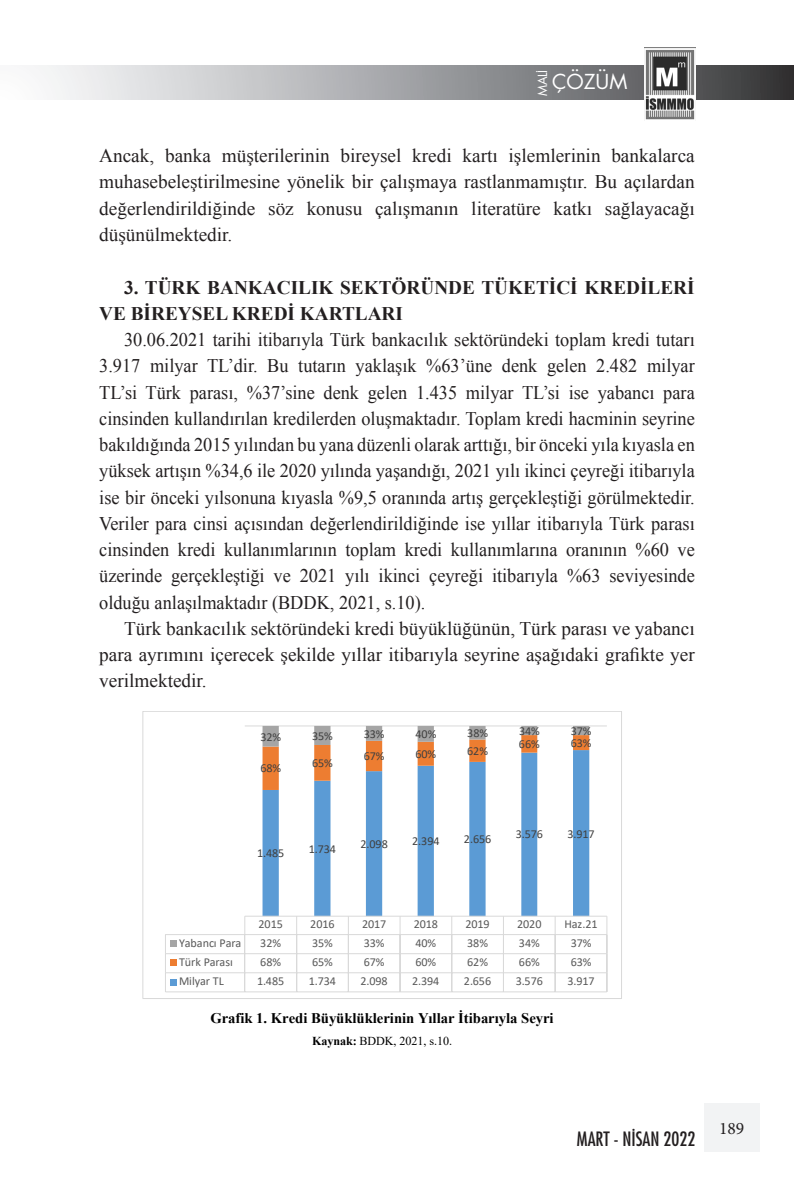
<style>
.page{position:relative;width:794px;height:1191px;background:#fff}
.page>*{position:absolute;margin:0;border:0;box-sizing:border-box;transform-origin:0 0}
.t1{font:20.12px "Futura Book Tr";color:#fff}
.t2{font:19.25px/26.2px "Times New Roman";color:#231f20;text-align:justify;scale:.95 1}
.t3{font:19.25px/26.2px "Times New Roman";color:#231f20;text-align:justify}
.t4{font:700 19.25px/26.2px "Times New Roman";color:#231f20}
.t5{font:19.25px "Futura Cond Nr Tr";color:#231f20}
.t6{font:17.5px "Minion Pro";color:#231f20}
.t7{font:14.7px "Times New Roman";color:#000}
.t8{font:700 14.7px "Times New Roman";color:#000}
.t9{font:12.25px "Futura Book Tr";color:#fff}
.t10{font:12.08px "Calibri";letter-spacing:-.005em;color:#595959}
.t11{font:12.08px "Calibri";letter-spacing:-.005em;color:#404040}
.t12{font:12.08px "Times New Roman";letter-spacing:-.005em;color:#000}
.s1{font-weight:700}
</style>
<div class="page">
<div style="left:0;top:65px;width:794px;height:35px;background:linear-gradient(to right,#fff,#3c3d3f)"></div>
<img style="left:644px;top:47px;width:51px;height:73px">
<div style="left:704px;top:1103px;width:55px;height:48px;background:#f2f3f4"></div>
<hr style="left:245px;top:725px;width:362px;height:1px;background:#d9d9d9">
<svg style="left:262px;top:790px;width:327px;height:125px"></svg>
<svg style="left:262px;top:726px;width:327px;height:64px"></svg>
<hr style="left:245px;top:915px;width:362px;height:1px;background:#d9d9d9">
<hr style="left:165px;top:934px;width:442px;height:1px;background:#d9d9d9">
<div style="left:170px;top:940px;width:6px;height:7px;background:#a5a5a5"></div>
<hr style="left:165px;top:953px;width:442px;height:1px;background:#d9d9d9">
<div style="left:170px;top:959px;width:6px;height:7px;background:#ed7d31"></div>
<hr style="left:165px;top:972px;width:442px;height:1px;background:#d9d9d9">
<svg style="left:165px;top:935px;width:1px;height:56px"></svg>
<hr style="left:165px;top:991px;width:442px;height:1px;background:#d9d9d9">
<svg style="left:244px;top:916px;width:1px;height:75px"></svg>
<svg style="left:296px;top:916px;width:1px;height:75px"></svg>
<svg style="left:348px;top:916px;width:1px;height:75px"></svg>
<svg style="left:399px;top:916px;width:1px;height:75px"></svg>
<svg style="left:451px;top:916px;width:1px;height:75px"></svg>
<svg style="left:503px;top:916px;width:1px;height:75px"></svg>
<svg style="left:554px;top:916px;width:1px;height:75px"></svg>
<svg style="left:606px;top:916px;width:1px;height:75px"></svg>
<div style="left:170px;top:978px;width:6px;height:7px;background:#5b9bd5"></div>
<div style="left:142px;top:711px;width:480px;height:288px;border:1px solid #d9d9d9"></div>
<p class="t9" style="left:534px;top:96px;width:27px;rotate:-90deg">MALİ</p>
<p class="t1" style="left:552px;top:68px;width:77px">ÇÖZÜM</p>
<p class="t3" style="left:99px;top:142px;width:597px">Ancak, banka müşterilerinin bireysel kredi kartı işlemlerinin bankalarca muhasebeleştirilmesine yönelik bir çalışmaya rastlanmamıştır. Bu açılardan değerlendirildiğinde söz konusu çalışmanın literatüre katkı sağlayacağı düşünülmektedir.</p>
<p class="t4" style="left:99px;top:273px;width:597px;text-indent:25px">3. TÜRK BANKACILIK SEKTÖRÜNDE TÜKETİCİ KREDİLERİ<br>VE BİREYSEL KREDİ KARTLARI</p>
<p class="t2" style="left:99px;top:326px;width:628px;text-indent:25px">30.06.2021 tarihi itibarıyla Türk bankacılık sektöründeki toplam kredi tutarı 3.917 milyar TL’dir. Bu tutarın yaklaşık %63’üne denk gelen 2.482 milyar TL’si Türk parası, %37’sine denk gelen 1.435 milyar TL’si ise yabancı para cinsinden kullandırılan kredilerden oluşmaktadır. Toplam kredi hacminin seyrine bakıldığında 2015 yılından bu yana düzenli olarak arttığı, bir önceki yıla kıyasla en yüksek artışın %34,6 ile 2020 yılında yaşandığı, 2021 yılı ikinci çeyreği itibarıyla ise bir önceki yılsonuna kıyasla %9,5 oranında artış gerçekleştiği görülmektedir.<br>Veriler para cinsi açısından değerlendirildiğinde ise yıllar itibarıyla Türk parası cinsinden kredi kullanımlarının toplam kredi kullanımlarına oranının %60 ve üzerinde gerçekleştiği ve 2021 yılı ikinci çeyreği itibarıyla %63 seviyesinde olduğu anlaşılmaktadır (BDDK, 2021, s.10).</p>
<p class="t3" style="left:99px;top:615px;width:597px;text-indent:25px">Türk bankacılık sektöründeki kredi büyüklüğünün, Türk parası ve yabancı para ayrımını içerecek şekilde yıllar itibarıyla seyrine aşağıdaki grafikte yer verilmektedir.</p>
<p class="t7" style="left:107px;top:651px;width:589px">Türk bankacılık sektöründeki kredi büyüklüğünün, Türk parası ve yabancı para ayrımını içerecek</p>
<p class="t11" style="left:260px;top:728px;width:22px">32%</p>
<p class="t11" style="left:312px;top:727px;width:22px">35%</p>
<p class="t11" style="left:364px;top:725px;width:22px">33%</p>
<p class="t11" style="left:415px;top:725px;width:22px">40%</p>
<p class="t11" style="left:467px;top:724px;width:22px">38%</p>
<p class="t11" style="left:519px;top:722px;width:22px">34%</p>
<p class="t11" style="left:571px;top:722px;width:22px">37%</p>
<p class="t11" style="left:519px;top:735px;width:22px">66%</p>
<p class="t11" style="left:571px;top:734px;width:22px">63%</p>
<p class="t11" style="left:364px;top:748px;width:22px">67%</p>
<p class="t11" style="left:415px;top:745px;width:22px">60%</p>
<p class="t11" style="left:467px;top:742px;width:22px">62%</p>
<p class="t11" style="left:312px;top:754px;width:22px">65%</p>
<p class="t11" style="left:260px;top:760px;width:22px">68%</p>
<p class="t11" style="left:257px;top:845px;width:29px">1.485</p>
<p class="t11" style="left:309px;top:840px;width:29px">1.734</p>
<p class="t11" style="left:360px;top:835px;width:29px">2.098</p>
<p class="t11" style="left:412px;top:832px;width:29px">2.394</p>
<p class="t11" style="left:464px;top:831px;width:29px">2.656</p>
<p class="t11" style="left:516px;top:826px;width:29px">3.576</p>
<p class="t11" style="left:567px;top:825px;width:29px">3.917</p>
<p class="t10" style="left:258px;top:916px;width:26px">2015</p>
<p class="t10" style="left:310px;top:916px;width:26px">2016</p>
<p class="t10" style="left:362px;top:916px;width:26px">2017</p>
<p class="t10" style="left:414px;top:916px;width:26px">2018</p>
<p class="t10" style="left:465px;top:916px;width:26px">2019</p>
<p class="t10" style="left:517px;top:916px;width:26px">2020</p>
<p class="t10" style="left:564px;top:916px;width:35px">Haz.21</p>
<p class="t10" style="left:179px;top:934px;width:64px">Yabancı Para</p>
<p class="t10" style="left:260px;top:935px;width:22px">32%</p>
<p class="t10" style="left:312px;top:935px;width:22px">35%</p>
<p class="t10" style="left:364px;top:935px;width:22px">33%</p>
<p class="t10" style="left:415px;top:935px;width:22px">40%</p>
<p class="t10" style="left:467px;top:935px;width:22px">38%</p>
<p class="t10" style="left:519px;top:935px;width:22px">34%</p>
<p class="t10" style="left:570px;top:935px;width:22px">37%</p>
<p class="t10" style="left:179px;top:953px;width:55px">Türk Parası</p>
<p class="t10" style="left:260px;top:954px;width:22px">68%</p>
<p class="t10" style="left:312px;top:954px;width:22px">65%</p>
<p class="t10" style="left:364px;top:954px;width:22px">67%</p>
<p class="t10" style="left:415px;top:954px;width:22px">60%</p>
<p class="t10" style="left:467px;top:954px;width:22px">62%</p>
<p class="t10" style="left:519px;top:954px;width:22px">66%</p>
<p class="t10" style="left:570px;top:954px;width:22px">63%</p>
<p class="t10" style="left:179px;top:972px;width:46px">Milyar TL</p>
<p class="t10" style="left:257px;top:973px;width:29px">1.485</p>
<p class="t10" style="left:309px;top:973px;width:29px">1.734</p>
<p class="t10" style="left:360px;top:973px;width:29px">2.098</p>
<p class="t10" style="left:412px;top:973px;width:29px">2.394</p>
<p class="t10" style="left:464px;top:973px;width:29px">2.656</p>
<p class="t10" style="left:515px;top:973px;width:29px">3.576</p>
<p class="t10" style="left:567px;top:973px;width:29px">3.917</p>
<p class="t8" style="left:210px;top:1007px;width:345px">Grafik 1. Kredi Büyüklüklerinin Yıllar İtibarıyla Seyri</p>
<p class="t12" style="left:312px;top:1032px;width:141px"><span class="s1">Kaynak:</span> BDDK, 2021, s.10.</p>
<p class="t5" style="left:577px;top:1126px;width:120px">MART - NİSAN 2022</p>
<p class="t6" style="left:719px;top:1116px;width:27px">189</p>
</div>
